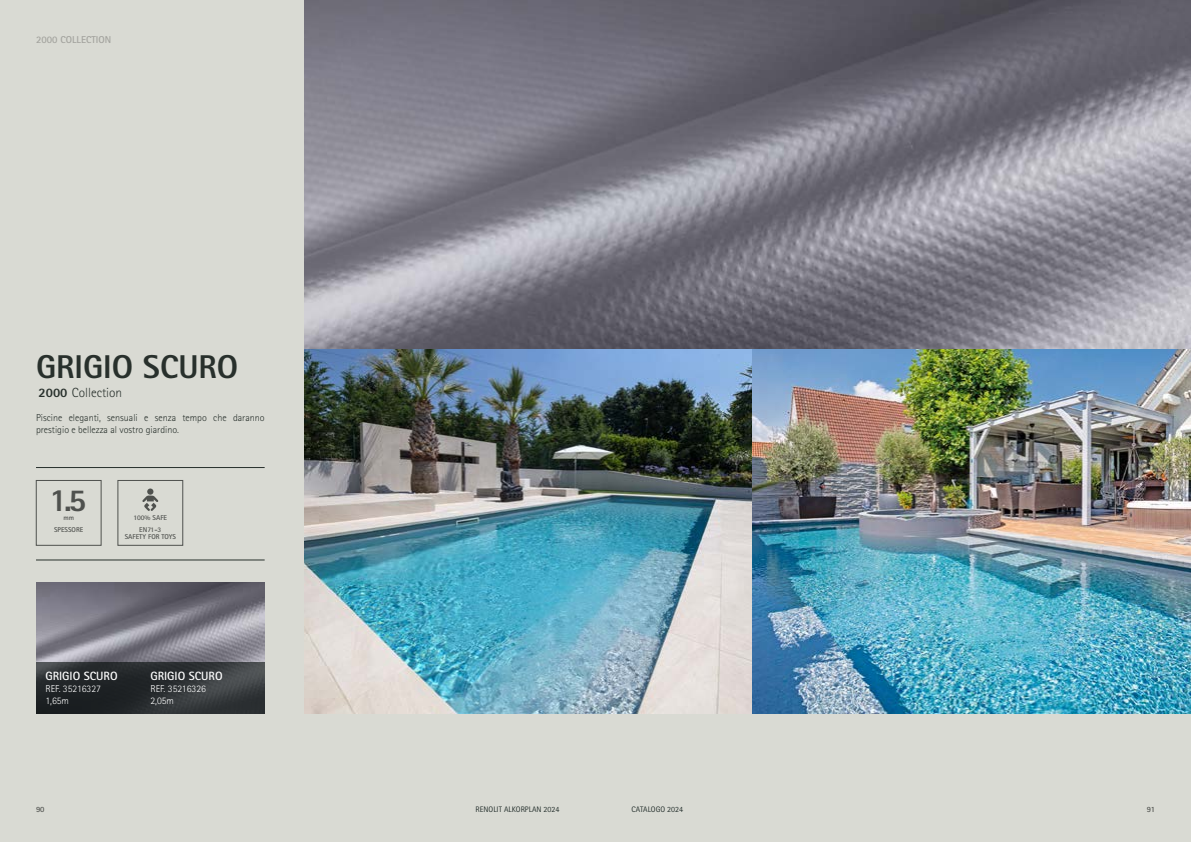
<style>
.page{position:relative;width:1191px;height:842px;background:#d9dad3}
.page>*{position:absolute;margin:0;border:0;box-sizing:border-box;transform-origin:0 0}
.t1{font:800 33px "Rotis Sans Serif Pro";color:#28302c}
.t2{font:800 32px "Rotis Sans Serif Pro";color:#4f514e}
.t3{font:300 13.3px "Rotis Sans Serif Pro";color:#28302c}
.t4{font:700 12px "Rotis Sans Serif Pro";color:#fff}
.t5{font:300 10px/12px "Rotis Sans Serif Pro";color:#28302c}
.t6{font:300 10px/12px "Rotis Sans Serif Pro";color:#fff}
.t7{font:700 10px "Rotis Sans Serif Pro";color:#a3a39e}
.t8{font:8px "Rotis Sans Serif Pro";color:#26312e}
.t9{font:8px "Rotis Sans Serif Pro";color:#4f514e}
.t10{font:700 8px "Rotis Sans Serif Pro";color:#4f514e}
.t11{font:700 7px/12.5px "Rotis Sans Serif Pro";color:#4f514e;text-align:center}
.s1{font-weight:800;font-size:13px}
</style>
<div class="page">
<img style="left:36px;top:582px;width:229px;height:80px">
<svg style="left:36px;top:662px;width:229px;height:51px;background:#2c3032"></svg>
<hr style="left:36px;top:467px;width:229px;height:1px;background:#28302c">
<hr style="left:36px;top:560px;width:229px;height:1px;background:#28302c">
<div style="left:36px;top:480px;width:65px;height:65px;border:1px solid #4f514e"></div>
<div style="left:118px;top:480px;width:65px;height:65px;border:1px solid #4f514e"></div>
<div style="left:147px;top:488px;width:6px;height:7px;background:#4f514e;border-radius:50%"></div>
<svg style="left:142px;top:495px;width:16px;height:16px"></svg>
<img style="left:305px;top:349px;width:447px;height:364px">
<img style="left:752px;top:349px;width:439px;height:364px">
<svg style="left:305px;top:0;width:886px;height:349px;background:#7f7d88"></svg>
<p class="t7" style="left:36px;top:33px;width:77px">2000 COLLECTION</p>
<h1 class="t1" style="left:36px;top:346px;width:204px">GRIGIO SCURO</h1>
<h3 class="t3" style="left:39px;top:385px;width:85px"><span class="s1">2000</span> Collection</h3>
<p class="t5" style="left:36px;top:412px;width:230px">Piscine eleganti, sensuali e senza tempo che daranno prestigio e bellezza al vostro giardino.</p>
<h2 class="t2" style="left:49px;top:480px;width:38px">1.5</h2>
<p class="t11" style="left:54px;top:511px;width:31px">mm<br>SPESSORE</p>
<p class="t11" style="left:133px;top:511px;width:35px">100% SAFE<br>EN71-3</p>
<p class="t11" style="left:125px;top:530px;width:53px">SAFETY FOR TOYS</p>
<p class="t4" style="left:45px;top:668px;width:74px">GRIGIO SCURO</p>
<p class="t6" style="left:45px;top:683px;width:57px">REF. 35216327<br>1,65m</p>
<p class="t4" style="left:150px;top:668px;width:74px">GRIGIO SCURO</p>
<p class="t6" style="left:150px;top:683px;width:57px">REF. 35216326<br>2,05m</p>
<p class="t8" style="left:475px;top:804px;width:85px">RENOLIT ALKORPLAN 2024</p>
<p class="t8" style="left:631px;top:804px;width:53px">CATALOGO 2024</p>
<p class="t10" style="left:1146px;top:804px;width:10px">91</p>
<p class="t10" style="left:36px;top:804px;width:10px">90</p>
<p class="t9" style="left:469px;top:804px;width:73px">RENOLIT ALKORPLAN ©</p>
<p class="t9" style="left:555px;top:804px;width:5px">3</p>
</div>
